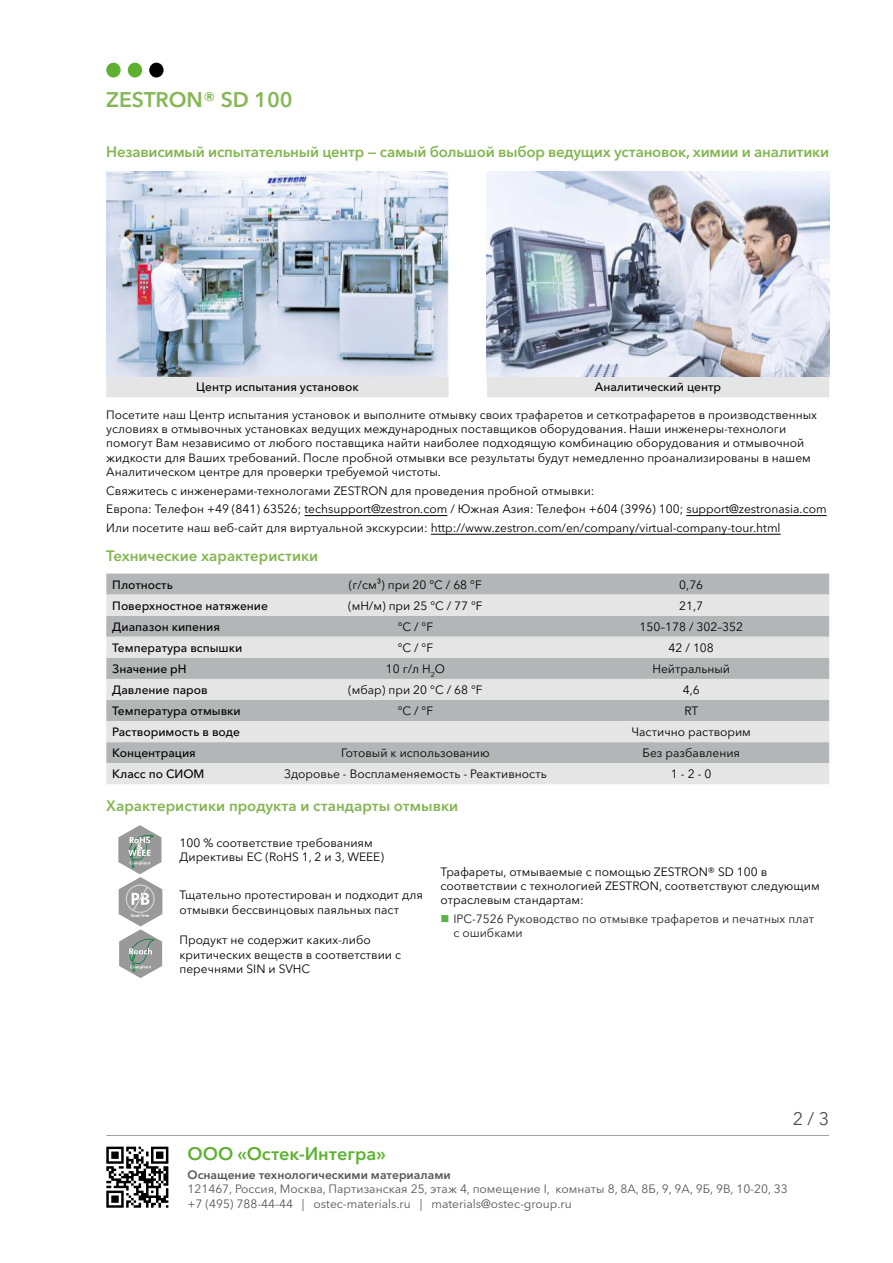
<style>
.page{position:relative;width:893px;height:1263px;background:#fff}
.page>*{position:absolute;margin:0;border:0;box-sizing:border-box;transform-origin:0 0}
.t1{font:600 21px "Avenir Next Cyr";color:#85b754}
.t2{font:600 18px "Avenir Next Cyr";color:#5eb130}
.t3{font:18px "Avenir Next Cyr";color:#504f4f}
.Заголовок3{font:600 15px "Avenir Next Cyr";letter-spacing:-.015em;color:#84b653}
.t4{font:12px/14.4px "Avenir Next Cyr";color:#020202}
.t5{font:500 12px "Avenir Next Cyr";color:#020202}
.t6{font:12px/14.4px "Avenir Next Cyr";color:#575756}
.t7{font:12px/14.4px "Avenir Next Cyr";color:#231f20}
.t8{font:600 12px "Avenir Next Cyr";color:#575756}
</style>
<div class="page">
<div style="left:106px;top:63px;width:15px;height:15px;background:#5eb130;border-radius:50%"></div>
<div style="left:128px;top:63px;width:14px;height:15px;background:#5eb130;border-radius:50%"></div>
<div style="left:149px;top:63px;width:15px;height:15px;background:#000;border-radius:50%"></div>
<hr style="left:106px;top:1135px;width:723px;height:1px;background:#9d9d9c">
<svg style="left:106px;top:1146px;width:62px;height:62px"></svg>
<hr style="left:304px;top:515px;width:143px;height:1px;background:#020202">
<hr style="left:686px;top:515px;width:141px;height:1px;background:#020202">
<hr style="left:431px;top:534px;width:350px;height:1px;background:#020202">
<svg style="left:106px;top:376px;width:723px;height:21px;background:#e5e5e6"></svg>
<img style="left:106px;top:171px;width:343px;height:205px">
<img style="left:487px;top:171px;width:342px;height:205px">
<svg style="left:106px;top:573px;width:723px;height:22px;background:#b6b9b9"></svg>
<svg style="left:106px;top:595px;width:723px;height:189px;background:#cfd0d0"></svg>
<img style="left:118px;top:825px;width:44px;height:50px">
<img style="left:118px;top:877px;width:44px;height:50px">
<img style="left:119px;top:930px;width:43px;height:48px">
<h1 class="t1" style="left:106px;top:87px;width:188px">ZESTRON® SD 100</h1>
<p class="Заголовок3" style="left:106px;top:143px;width:724px">Независимый испытательный центр — самый большой выбор ведущих установок, химии и аналитики</p>
<p class="t5" style="left:196px;top:380px;width:164px">Центр испытания установок</p>
<p class="t5" style="left:595px;top:380px;width:128px">Аналитический центр</p>
<p class="t4" style="left:106px;top:407px;width:712px">Посетите наш Центр испытания установок и выполните отмывку своих трафаретов и сеткотрафаретов в производственных условиях в отмывочных установках ведущих международных поставщиков оборудования. Наши инженеры-технологи помогут Вам независимо от любого поставщика найти наиболее подходящую комбинацию оборудования и отмывочной жидкости для Ваших требований. После пробной отмывки все результаты будут немедленно проанализированы в нашем Аналитическом центре для проверки требуемой чистоты.</p>
<p class="t4" style="left:106px;top:483px;width:490px">Свяжитесь с инженерами-технологами ZESTRON для проведения пробной отмывки:</p>
<p class="t4" style="left:106px;top:502px;width:722px">Европа: Телефон +49 (841) 63526; techsupport@zestron.com / Южная Азия: Телефон +604 (3996) 100; support@zestronasia.com</p>
<p class="t4" style="left:106px;top:521px;width:676px">Или посетите наш веб-сайт для виртуальной экскурсии: http://www.zestron.com/en/company/virtual-company-tour.html</p>
<p class="Заголовок3" style="left:106px;top:546px;width:214px">Технические характеристики</p>
<p class="t5" style="left:112px;top:577px;width:62px">Плотность</p>
<p class="t4" style="left:349px;top:577px;width:134px">(г/см³) при 20 °C / 68 °F</p>
<p class="t4" style="left:679px;top:577px;width:25px">0,76</p>
<p class="t5" style="left:112px;top:598px;width:157px">Поверхностное натяжение</p>
<p class="t4" style="left:348px;top:598px;width:136px">(мН/м) при 25 °C / 77 °F</p>
<p class="t4" style="left:679px;top:598px;width:25px">21,7</p>
<p class="t5" style="left:112px;top:619px;width:109px">Диапазон кипения</p>
<p class="t4" style="left:398px;top:619px;width:37px">°C / °F</p>
<p class="t4" style="left:639px;top:619px;width:105px">150–178 / 302–352</p>
<p class="t5" style="left:112px;top:640px;width:132px">Температура вспышки</p>
<p class="t4" style="left:398px;top:640px;width:37px">°C / °F</p>
<p class="t4" style="left:669px;top:640px;width:47px">42 / 108</p>
<p class="t5" style="left:112px;top:661px;width:76px">Значение pH</p>
<p class="t4" style="left:386px;top:661px;width:61px">10 г/л H<sub>2</sub>O</p>
<p class="t4" style="left:652px;top:661px;width:79px">Нейтральный</p>
<p class="t5" style="left:112px;top:682px;width:97px">Давление паров</p>
<p class="t4" style="left:348px;top:683px;width:136px">(мбар) при 20 °C / 68 °F</p>
<p class="t4" style="left:683px;top:683px;width:19px">4,6</p>
<p class="t5" style="left:112px;top:704px;width:130px">Температура отмывки</p>
<p class="t4" style="left:398px;top:704px;width:37px">°C / °F</p>
<p class="t4" style="left:684px;top:704px;width:15px">RT</p>
<p class="t5" style="left:112px;top:725px;width:129px">Растворимость в воде</p>
<p class="t4" style="left:632px;top:725px;width:121px">Частично растворим</p>
<p class="t5" style="left:112px;top:746px;width:85px">Концентрация</p>
<p class="t4" style="left:341px;top:746px;width:150px">Готовый к использованию</p>
<p class="t4" style="left:642px;top:746px;width:99px">Без разбавления</p>
<p class="t5" style="left:112px;top:767px;width:94px">Класс по СИОМ</p>
<p class="t4" style="left:284px;top:767px;width:264px">Здоровье - Воспламеняемость - Реактивность</p>
<p class="t4" style="left:671px;top:767px;width:42px">1 - 2 - 0</p>
<p class="Заголовок3" style="left:106px;top:796px;width:353px">Характеристики продукта и стандарты отмывки</p>
<p class="t4" style="left:179px;top:836px;width:206px">100 % соответствие требованиям<br>Директивы ЕС (RoHS 1, 2 и 3, WEEE)</p>
<p class="t4" style="left:441px;top:864px;width:381px">Трафареты, отмываемые с помощью ZESTRON® SD 100 в соответствии с технологией ZESTRON, соответствуют следующим отраслевым стандартам:</p>
<p class="t7" style="left:453px;top:912px;width:362px">IPC-7526 Руководство по отмывке трафаретов и печатных плат с ошибками</p>
<p class="t4" style="left:179px;top:888px;width:245px">Тщательно протестирован и подходит для отмывки бессвинцовых паяльных паст</p>
<p class="t4" style="left:179px;top:933px;width:223px">Продукт не содержит каких-либо критических веществ в соответствии с перечнями SIN и SVHC</p>
<h2 class="t3" style="left:793px;top:1107px;width:38px">2 / 3</h2>
<h2 class="t2" style="left:188px;top:1143px;width:200px">ООО «Остек-Интегра»</h2>
<p class="t8" style="left:188px;top:1167px;width:265px">Оснащение технологическими материалами</p>
<p class="t6" style="left:188px;top:1182px;width:602px">121467, Россия, Москва, Партизанская 25, этаж 4, помещение I, комнаты 8, 8А, 8Б, 9, 9А, 9Б, 9В, 10-20, 33 +7 (495) 788-44-44 | ostec-materials.ru | materials@ostec-group.ru</p>
</div>
